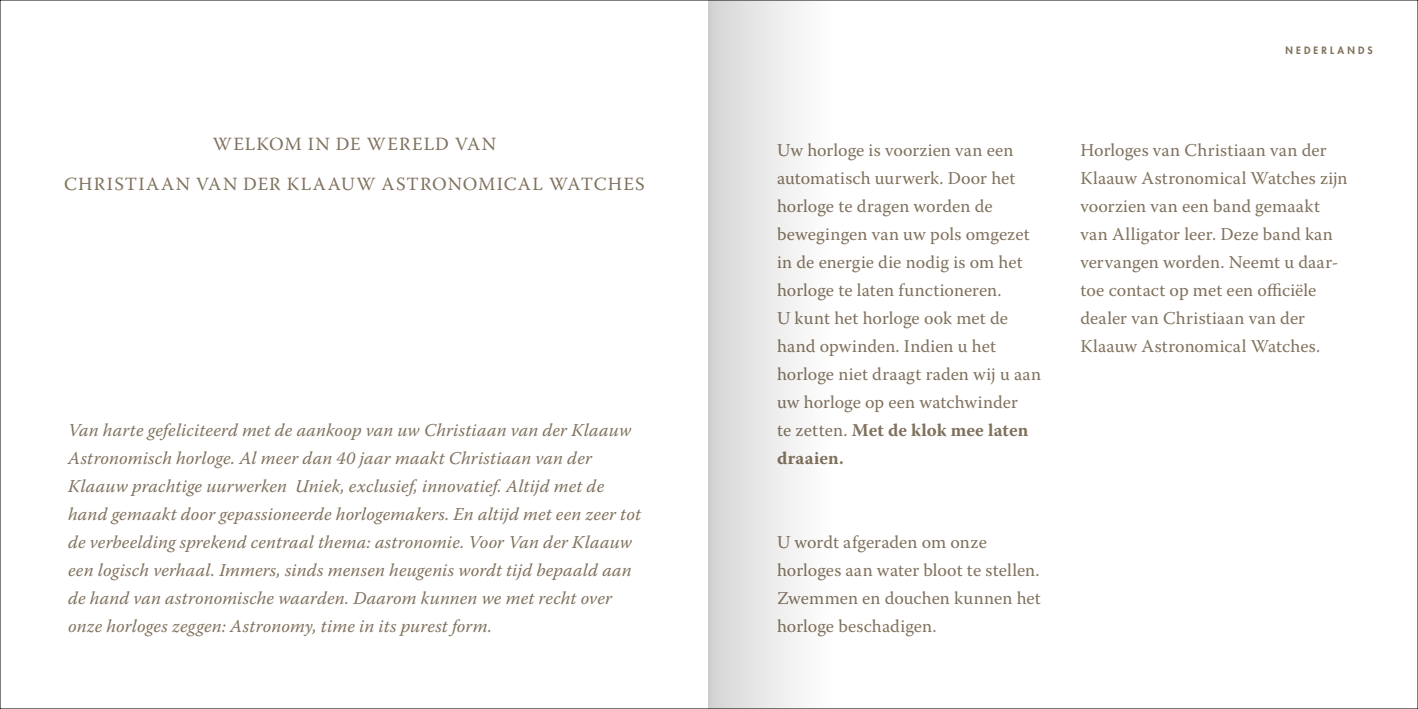
<style>
.page{position:relative;width:1418px;height:709px;background:#fff}
.page>*{position:absolute;margin:0;border:0;box-sizing:border-box;transform-origin:0 0}
.t1{font:18.6px/40px "Warnock Pro";letter-spacing:.06em;color:#80715d;text-align:center}
.t2{font:18px/28px "Warnock Pro";letter-spacing:.005em;color:#80715d}
.t3{font:italic 18px/28px "Warnock Pro";letter-spacing:.01em;color:#80715d}
.t4{font:800 9.8px "Futura Std";letter-spacing:.315em;color:#80715d}
.s1{font-weight:700}
</style>
<div class="page">
<div style="left:709px;top:0;width:122px;height:709px;background:linear-gradient(to right,#d5d5d5,#fff)"></div>
<p class="t1" style="left:64px;top:123px;width:582px">WELKOM IN DE WERELD VAN<br>CHRISTIAAN VAN DER KLAAUW ASTRONOMICAL WATCHES</p>
<p class="t3" style="left:68px;top:416px;width:574px">Van harte gefeliciteerd met de aankoop van uw Christiaan van der Klaauw Astronomisch horloge. Al meer dan 40 jaar maakt Christiaan van der Klaauw prachtige uurwerken Uniek, exclusief, innovatief. Altijd met de hand gemaakt door gepassioneerde horlogemakers. En altijd met een zeer tot de verbeelding sprekend centraal thema: astronomie. Voor Van der Klaauw een logisch verhaal. Immers, sinds mensen heugenis wordt tijd bepaald aan de hand van astronomische waarden. Daarom kunnen we met recht over onze horloges zeggen: Astronomy, time in its purest form.</p>
<p class="t2" style="left:777px;top:136px;width:265px">Uw horloge is voorzien van een automatisch uurwerk. Door het horloge te dragen worden de bewegingen van uw pols omgezet in de energie die nodig is om het horloge te laten functioneren.<br>U kunt het horloge ook met de hand opwinden. Indien u het horloge niet draagt raden wij u aan uw horloge op een watchwinder<br>te zetten. <span class="s1">Met de klok mee laten draaien.</span></p>
<p class="t2" style="left:777px;top:528px;width:265px">U wordt afgeraden om onze horloges aan water bloot te stellen.<br>Zwemmen en douchen kunnen het horloge beschadigen.</p>
<p class="t4" style="left:1285px;top:44px;width:89px">NEDERLANDS</p>
<p class="t2" style="left:1080px;top:136px;width:269px">Horloges van Christiaan van der<br>Klaauw Astronomical Watches zijn voorzien van een band gemaakt van Alligator leer. Deze band kan vervangen worden. Neemt u daar&shy;toe contact op met een officiële dealer van Christiaan van der<br>Klaauw Astronomical Watches.</p>
</div>
